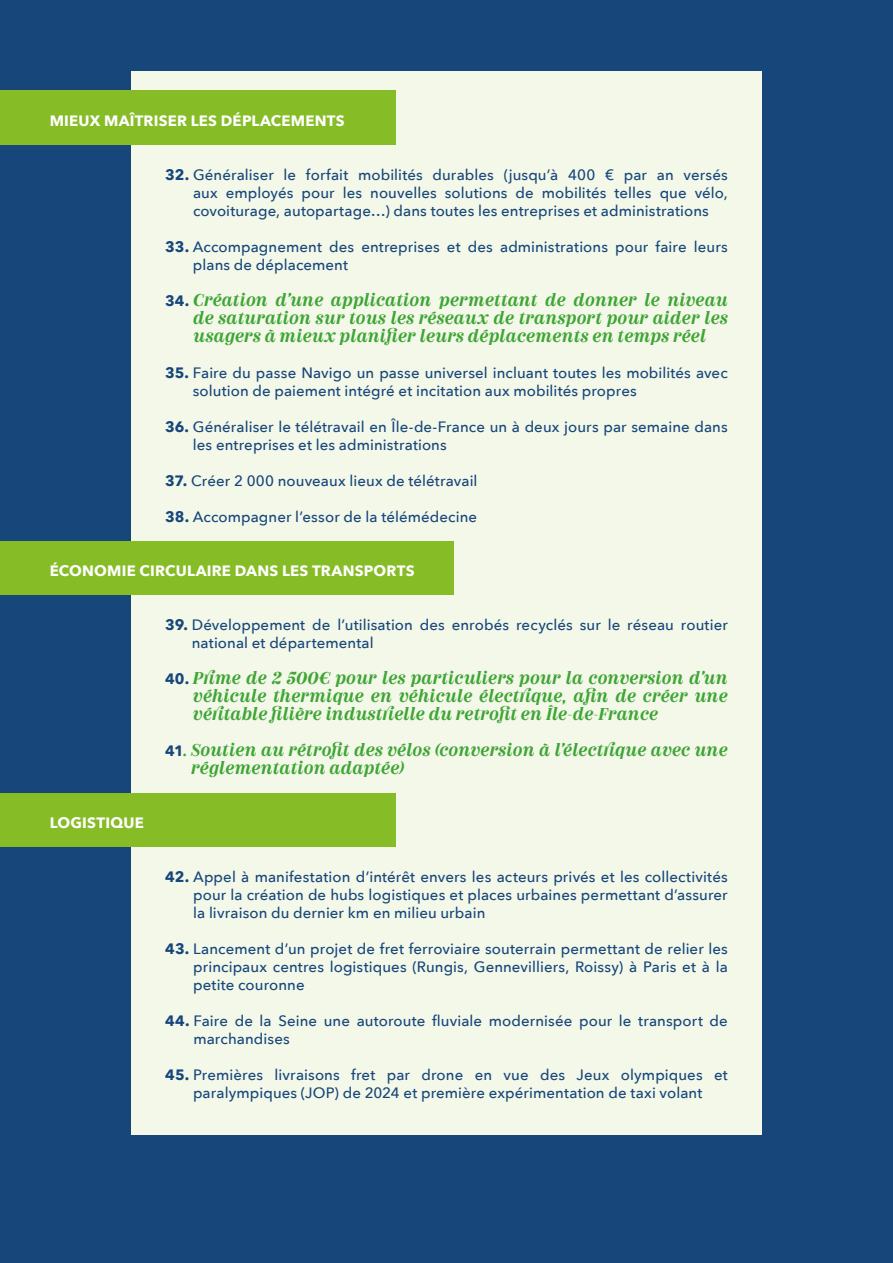
<style>
.page{position:relative;width:893px;height:1263px;background:#17467a}
.page>*{position:absolute;margin:0;border:0;box-sizing:border-box;transform-origin:0 0}
.t1{font:500 15px/18px "Avenir Next";letter-spacing:.005em;color:#17467a}
.t2{font:italic 600 15px/18px "Couturier";letter-spacing:.005em;color:#3fa535;text-align:justify}
.t3{font:700 15px "Avenir Next";letter-spacing:.01em;color:#fff}
.s1{font-weight:700}
.s2{font-family:"Avenir Next";font-weight:700;font-style:normal;color:#17467a}
</style>
<div class="page">
<div style="left:131px;top:71px;width:631px;height:1063px;background:#f3f8e9"></div>
<div style="left:0;top:90px;width:395px;height:54px;background:#86bc25"></div>
<div style="left:0;top:541px;width:453px;height:53px;background:#86bc25"></div>
<div style="left:0;top:793px;width:395px;height:53px;background:#86bc25"></div>
<p class="t3" style="left:50px;top:108px;width:296px">MIEUX MAÎTRISER LES DÉPLACEMENTS</p>
<p class="t1" style="left:193px;top:165px;width:536px;text-align:justify;text-indent:-28px"><span class="s1">32.</span> Généraliser le forfait mobilités durables (jusqu’à 400 € par an versés aux employés pour les nouvelles solutions de mobilités telles que vélo, covoiturage, autopartage…) dans toutes les entreprises et administrations</p>
<p class="t1" style="left:193px;top:237px;width:536px;text-indent:-28px"><span class="s1">33.</span> Accompagnement des entreprises et des administrations pour faire leurs plans de déplacement</p>
<p class="t2" style="left:193px;top:292px;width:536px;text-indent:-28px"><span class="s2">34.</span> Création d’une application permettant de donner le niveau de saturation sur tous les réseaux de transport pour aider les usagers à mieux planifier leurs déplacements en temps réel</p>
<p class="t1" style="left:193px;top:363px;width:536px;text-indent:-28px"><span class="s1">35.</span> Faire du passe Navigo un passe universel incluant toutes les mobilités avec solution de paiement intégré et incitation aux mobilités propres</p>
<p class="t1" style="left:193px;top:417px;width:536px;text-indent:-28px"><span class="s1">36.</span> Généraliser le télétravail en Île-de-France un à deux jours par semaine dans les entreprises et les administrations</p>
<p class="t1" style="left:165px;top:471px;width:314px"><span class="s1">37.</span> Créer 2 000 nouveaux lieux de télétravail</p>
<p class="t1" style="left:165px;top:507px;width:313px"><span class="s1">38.</span> Accompagner l’essor de la télémédecine</p>
<p class="t3" style="left:50px;top:558px;width:366px">ÉCONOMIE CIRCULAIRE DANS LES TRANSPORTS</p>
<p class="t3" style="left:50px;top:810px;width:96px">LOGISTIQUE</p>
<p class="t1" style="left:192px;top:615px;width:537px;text-indent:-27px"><span class="s1">39.</span> Développement de l’utilisation des enrobés recyclés sur le réseau routier national et départemental</p>
<p class="t2" style="left:193px;top:670px;width:536px;text-indent:-28px"><span class="s2">40.</span> Prime de 2 500€ pour les particuliers pour la conversion d’un véhicule thermique en véhicule électrique, afin de créer une véritable filière industrielle du retrofit en Île-de-France</p>
<p class="t2" style="left:191px;top:742px;width:538px;text-indent:-26px"><span class="s2">41</span>. Soutien au rétrofit des vélos (conversion à l’électrique avec une réglementation adaptée)</p>
<p class="t1" style="left:193px;top:867px;width:536px;text-align:justify;text-indent:-28px"><span class="s1">42.</span> Appel à manifestation d’intérêt envers les acteurs privés et les collectivités pour la création de hubs logistiques et places urbaines permettant d’assurer la livraison du dernier km en milieu urbain</p>
<p class="t1" style="left:193px;top:939px;width:536px;text-align:justify;text-indent:-28px"><span class="s1">43.</span> Lancement d’un projet de fret ferroviaire souterrain permettant de relier les principaux centres logistiques (Rungis, Gennevilliers, Roissy) à Paris et à la petite couronne</p>
<p class="t1" style="left:193px;top:1011px;width:536px;text-indent:-28px"><span class="s1">44.</span> Faire de la Seine une autoroute fluviale modernisée pour le transport de marchandises</p>
<p class="t1" style="left:165px;top:1065px;width:564px;text-align:center"><span class="s1">45.</span> Premières livraisons fret par drone en vue des Jeux olympiques et paralympiques (JOP) de 2024 et première expérimentation de taxi volant</p>
</div>
